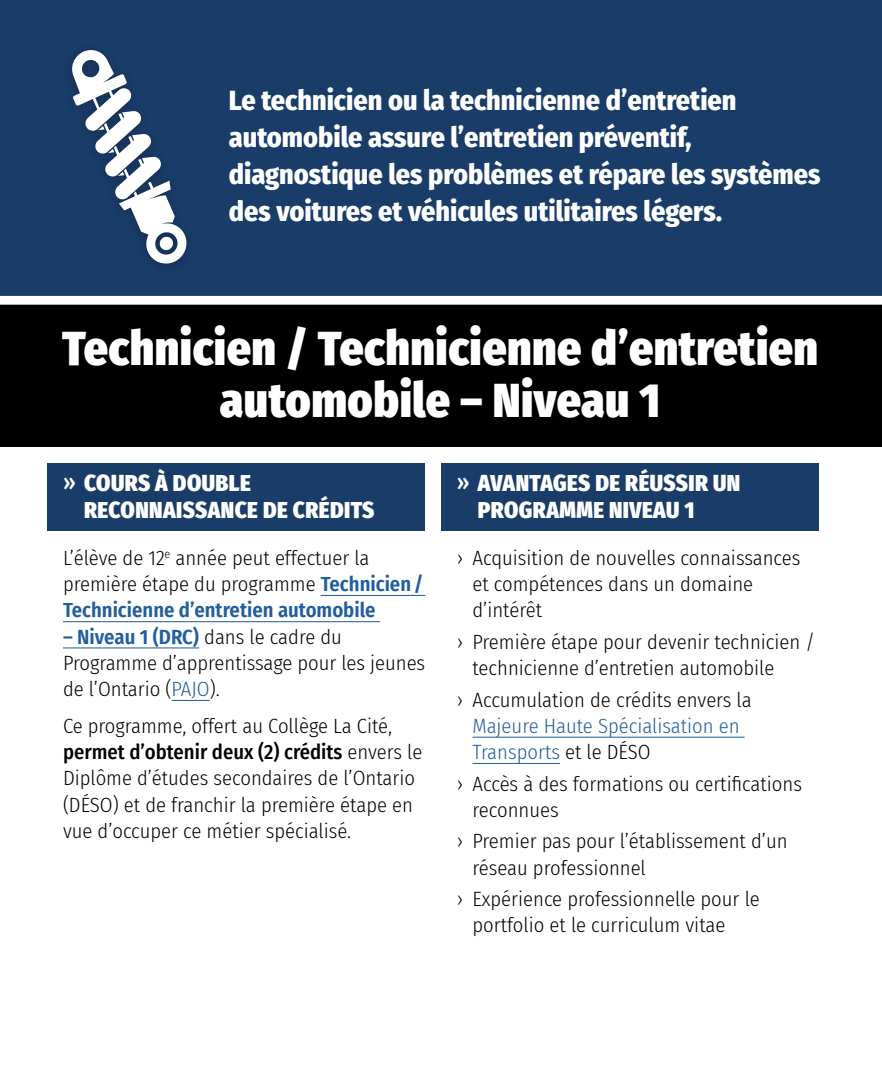
<style>
.page{position:relative;width:882px;height:1071px;background:#fff}
.page>*{position:absolute;margin:0;border:0;box-sizing:border-box;transform-origin:0 0}
.Moyen_titre{font:900 47.25px/52.5px "Fira Sans Condensed";letter-spacing:.01em;color:#fff;text-align:center}
.Intro_A{font:800 28px/36.8px "Fira Sans Condensed";color:#fff}
.Sous_titre_maj_copy{font:900 22.75px/26.2px "Fira Sans Condensed";letter-spacing:.02em;color:#fff}
.t1{font:300 20.65px/26.2px "Fira Sans Condensed";color:#000}
.s1{font-weight:500}
.s2{font-weight:600;color:#215e9e}
.s3{color:#215e9e}
</style>
<div class="page">
<div style="left:0;top:0;width:882px;height:318px;background:#1a3c69"></div>
<div style="left:0;top:300px;width:882px;height:147px;background:#000"></div>
<div style="left:441px;top:463px;width:378px;height:68px;background:#1a3c69"></div>
<hr style="left:472px;top:737px;width:273px;height:1px;background:#215e9e">
<hr style="left:472px;top:763px;width:88px;height:1px;background:#215e9e">
<div style="left:47px;top:463px;width:378px;height:68px;background:#1a3c69"></div>
<hr style="left:321px;top:595px;width:104px;height:1px;background:#215e9e">
<hr style="left:63px;top:621px;width:317px;height:1px;background:#215e9e">
<hr style="left:63px;top:647px;width:136px;height:1px;background:#215e9e">
<hr style="left:172px;top:700px;width:38px;height:1px;background:#215e9e">
<div style="left:0;top:296px;width:882px;height:9px;background:#fff"></div>
<svg style="left:71px;top:50px;width:116px;height:216px"></svg>
<p class="Intro_A" style="left:229px;top:80px;width:593px">Le technicien ou la technicienne d’entretien automobile assure l’entretien préventif, diagnostique les problèmes et répare les systèmes des voitures et véhicules utilitaires légers.</p>
<h2 class="Moyen_titre" style="left:62px;top:318px;width:758px">Technicien / Technicienne d’entretien automobile – Niveau 1</h2>
<h3 class="Sous_titre_maj_copy" style="left:84px;top:468px;width:292px;text-indent:-21px"><span class="s1">»</span> COURS À DOUBLE<br>RECONNAISSANCE DE CRÉDITS</h3>
<p class="t1" style="left:63px;top:544px;width:362px">L’élève de 12<sup>e</sup> année peut effectuer la première étape du programme <span class="s2">Technicien/<br>Technicienne d’entretien automobile</span></p>
<p class="t1" style="left:63px;top:623px;width:364px"><span class="s2">– Niveau 1 (DRC)</span> dans le cadre du<br>Programme d’apprentissage pour les jeunes de l’Ontario (<span class="s3">PAJO</span>).</p>
<p class="t1" style="left:63px;top:712px;width:361px">Ce programme, offert au Collège La Cité, <span class="s1">permet d’obtenir deux (2) crédits</span> envers le Diplôme d’études secondaires de l’Ontario (DÉSO) et de franchir la première étape en vue d’occuper ce métier spécialisé.</p>
<h3 class="Sous_titre_maj_copy" style="left:478px;top:468px;width:264px;text-indent:-21px"><span class="s1">»</span> AVANTAGES DE RÉUSSIR UN<br>PROGRAMME NIVEAU 1</h3>
<p class="t1" style="left:473px;top:544px;width:329px;text-indent:-16px">› Acquisition de nouvelles connaissances et compétences dans un domaine d’intérêt</p>
<p class="t1" style="left:473px;top:628px;width:344px;text-indent:-16px">› Première étape pour devenir technicien / technicienne d’entretien automobile</p>
<p class="t1" style="left:473px;top:686px;width:281px;text-indent:-16px">› Accumulation de crédits envers la<br><span class="s3">Majeure Haute Spécialisation en<br>Transports</span> et le DÉSO</p>
<p class="t1" style="left:473px;top:770px;width:331px;text-indent:-16px">› Accès à des formations ou certifications reconnues</p>
<p class="t1" style="left:473px;top:828px;width:317px;text-indent:-16px">› Premier pas pour l’établissement d’un réseau professionnel</p>
<p class="t1" style="left:473px;top:886px;width:289px;text-indent:-16px">› Expérience professionnelle pour le portfolio et le curriculum vitae</p>
</div>
